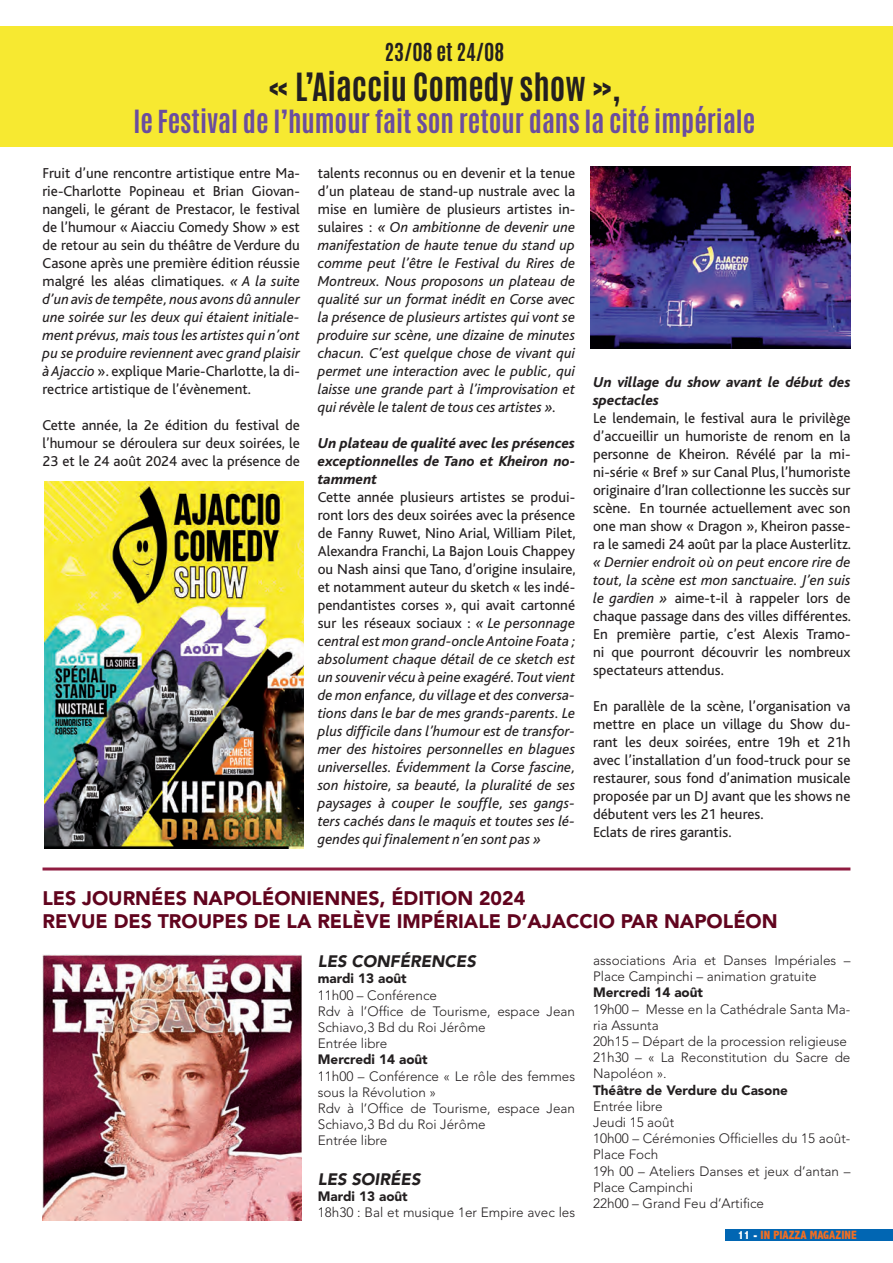
<style>
.page{position:relative;width:893px;height:1263px;background:#fff}
.page>*{position:absolute;margin:0;border:0;box-sizing:border-box;transform-origin:0 0}
.t1{font:33px "Antonio";color:#231f20}
.t2{font:27px "Antonio";color:#6a4d9f}
.t3{font:21px "Antonio";color:#231f20}
.t4{font:900 19.5px/23.4px "Avenir";color:#61041e}
.t5{font:italic 900 16.5px "Avenir";color:#231f20}
.t6{font:15px/18px "Bliss";color:#231f20;text-align:justify}
.t7{font:italic 15px/18px "Bliss";color:#231f20;text-align:justify}
.t8{font:italic 800 15px/18px "Bliss";color:#231f20;text-align:justify}
.t9{font:300 13.5px/16.2px "Avenir";color:#231f20}
.t10{font:900 13.5px "Avenir";color:#231f20}
.t11{font:800 condensed 12px "Abadi";color:#f36e21}
.s1{font-style:italic}
.s2{font-style:normal}
.s3{color:#fff}
</style>
<div class="page">
<div style="left:0;top:26px;width:893px;height:121px;background:#f7e931"></div>
<div style="left:725px;top:1229px;width:168px;height:11px;background:#0166b3"></div>
<img style="left:591px;top:167px;width:259px;height:182px">
<img style="left:44px;top:482px;width:259px;height:366px">
<img style="left:43px;top:955px;width:258px;height:265px">
<hr style="left:43px;top:867px;width:807px;height:3px;background:#901c41">
<h3 class="t3" style="left:384px;top:37px;width:121px">23/08 et 24/08</h3>
<h1 class="t1" style="left:268px;top:63px;width:354px">« L’Aiacciu Comedy show »,</h1>
<h2 class="t2" style="left:133px;top:102px;width:623px">le Festival de l’humour fait son retour dans la cité impériale</h2>
<p class="t6" style="left:43px;top:164px;width:259px">Fruit d’une rencontre artistique entre Ma&shy;rie-Charlotte Popineau et Brian Giovan&shy;nangeli, le gérant de Prestacor, le festival de l’humour « Aiacciu Comedy Show » est de retour au sein du théâtre de Verdure du Casone après une première édition réussie malgré les aléas climatiques. <span class="s1">« A la suite d’un avis de tempête, nous avons dû annuler une soirée sur les deux qui étaient initiale&shy;ment prévus, mais tous les artistes qui n’ont pu se produire reviennent avec grand plaisir à Ajaccio</span> ». explique Marie-Charlotte, la di&shy;rectrice artistique de l’évènement.</p>
<p class="t6" style="left:43px;top:416px;width:259px">Cette année, la 2e édition du festival de l’humour se déroulera sur deux soirées, le 23 et le 24 août 2024 avec la présence de</p>
<p class="t7" style="left:318px;top:164px;width:259px"><span class="s2">talents reconnus ou en devenir et la tenue d’un plateau de stand-up nustrale avec la mise en lumière de plusieurs artistes in&shy;sulaires :</span> « On ambitionne de devenir une manifestation de haute tenue du stand up comme peut l’être le Festival du Rires de Montreux. Nous proposons un plateau de qualité sur un format inédit en Corse avec la présence de plusieurs artistes qui vont se produire sur scène, une dizaine de minutes chacun. C’est quelque chose de vivant qui permet une interaction avec le public, qui laisse une grande part à l’improvisation et qui révèle le talent de tous ces artistes ».</p>
<p class="t8" style="left:318px;top:434px;width:259px">Un plateau de qualité avec les présences exceptionnelles de Tano et Kheiron no&shy;tamment</p>
<p class="t7" style="left:318px;top:488px;width:259px"><span class="s2">Cette année plusieurs artistes se produi&shy;ront lors des deux soirées avec la présence de Fanny Ruwet, Nino Arial, William Pilet, Alexandra Franchi, La Bajon Louis Chappey ou Nash ainsi que Tano, d’origine insulaire, et notamment auteur du sketch « les indé&shy;pendantistes corses », qui avait cartonné sur les réseaux sociaux :</span> « Le personnage central est mon grand-oncle Antoine Foata ; absolument chaque détail de ce sketch est un souvenir vécu à peine exagéré. Tout vient de mon enfance, du village et des conversa&shy;tions dans le bar de mes grands-parents. Le plus difficile dans l’humour est de transfor&shy;mer des histoires personnelles en blagues universelles. Évidemment la Corse fascine, son histoire, sa beauté, la pluralité de ses paysages à couper le souffle, ses gangs&shy;ters cachés dans le maquis et toutes ses lé&shy;gendes qui finalement n’en sont pas »</p>
<p class="t8" style="left:593px;top:373px;width:259px">Un village du show avant le début des spectacles</p>
<p class="t6" style="left:593px;top:409px;width:259px">Le lendemain, le festival aura le privilège d’accueillir un humoriste de renom en la personne de Kheiron. Révélé par la mi&shy;ni-série « Bref » sur Canal Plus, l’humoriste originaire d’Iran collectionne les succès sur scène. En tournée actuellement avec son one man show « Dragon », Kheiron passe&shy;ra le samedi 24 août par la place Austerlitz.</p>
<p class="t6" style="left:593px;top:553px;width:259px"><span class="s1">« Dernier endroit où on peut encore rire de tout, la scène est mon sanctuaire. J’en suis le gardien »</span> aime-t-il à rappeler lors de chaque passage dans des villes différentes.<br>En première partie, c’est Alexis Tramo&shy;ni que pourront découvrir les nombreux spectateurs attendus.</p>
<p class="t6" style="left:593px;top:697px;width:259px;text-align:left">En parallèle de la scène, l’organisation va mettre en place un village du Show du&shy;rant les deux soirées, entre 19h et 21h avec l’installation d’un food-truck pour se restaurer, sous fond d’animation musicale proposée par un DJ avant que les shows ne débutent vers les 21 heures.<br>Eclats de rires garantis.</p>
<h3 class="t4" style="left:43px;top:886px;width:737px">LES JOURNÉES NAPOLÉONIENNES, ÉDITION 2024<br>REVUE DES TROUPES DE LA RELÈVE IMPÉRIALE D’AJACCIO PAR NAPOLÉON</h3>
<p class="t5" style="left:318px;top:951px;width:159px">LES CONFÉRENCES</p>
<p class="t10" style="left:318px;top:970px;width:90px">mardi 13 août</p>
<p class="t9" style="left:318px;top:987px;width:259px">11h00 – Conférence<br>Rdv à l’Office de Tourisme, espace Jean<br>Schiavo,3 Bd du Roi Jérôme<br>Entrée libre</p>
<p class="t10" style="left:318px;top:1051px;width:111px">Mercredi 14 août</p>
<p class="t9" style="left:318px;top:1068px;width:259px">11h00 – Conférence « Le rôle des femmes sous la Révolution »<br>Rdv à l’Office de Tourisme, espace Jean<br>Schiavo,3 Bd du Roi Jérôme<br>Entrée libre</p>
<p class="t5" style="left:318px;top:1169px;width:104px">LES SOIRÉES</p>
<p class="t10" style="left:318px;top:1188px;width:91px">Mardi 13 août</p>
<p class="t9" style="left:318px;top:1205px;width:259px">18h30 : Bal et musique 1er Empire avec les</p>
<p class="t9" style="left:593px;top:952px;width:259px">associations Aria et Danses Impériales –<br>Place Campinchi – animation gratuite</p>
<p class="t10" style="left:593px;top:984px;width:111px">Mercredi 14 août</p>
<p class="t9" style="left:593px;top:1001px;width:259px">19h00 – Messe en la Cathédrale Santa Ma&shy;ria Assunta<br>20h15 – Départ de la procession religieuse<br>21h30 – « La Reconstitution du Sacre de<br>Napoléon ».</p>
<p class="t10" style="left:593px;top:1082px;width:196px">Théâtre de Verdure du Casone</p>
<p class="t9" style="left:593px;top:1098px;width:259px">Entrée libre<br>Jeudi 15 août<br>10h00 – Cérémonies Officielles du 15 août-<br>Place Foch<br>19h 00 – Ateliers Danses et jeux d’antan –<br>Place Campinchi<br>22h00 – Grand Feu d’Artifice</p>
<p class="t11" style="left:738px;top:1228px;width:120px"><span class="s3">11 -</span> IN PIAZZA MAGAZINE</p>
</div>
